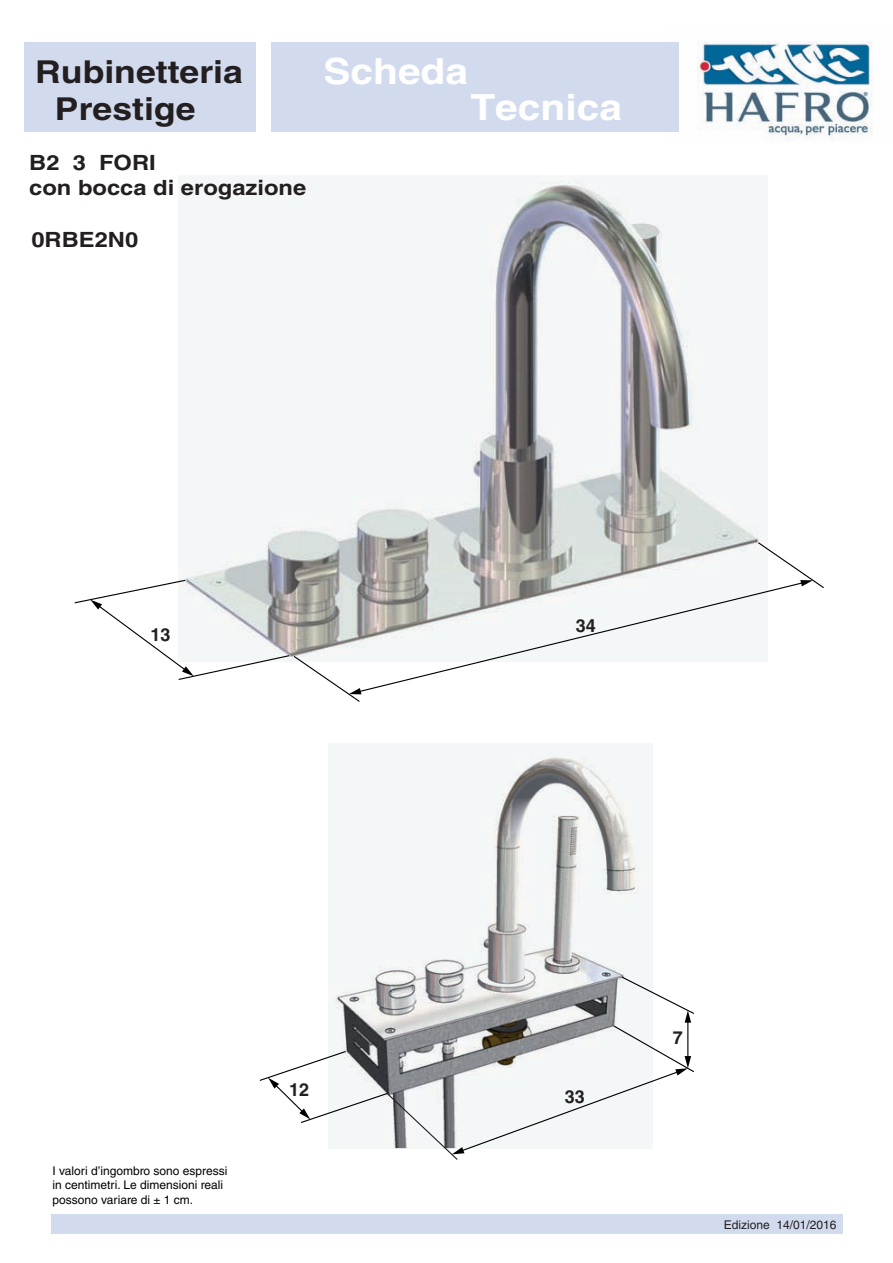
<style>
.page{position:relative;width:893px;height:1263px;background:#fff}
.page>*{position:absolute;margin:0;border:0;box-sizing:border-box;transform-origin:0 0}
.t1{font:700 36px "Helvetica LT Std";color:#fff;scale:1.13 1}
.t2{font:700 31.5px/37.8px "Helvetica LT Std";color:#231f20;scale:1.13 1}
.t3{font:700 21px/25.2px "Helvetica LT Std";color:#231f20;scale:1.13 1}
.t4{font:700 18px "Helvetica LT Std";color:#231f20}
.t5{font:12px/14.4px "Helvetica LT Std";color:#000}
.t6{font:12px "Helvetica LT Std";color:#231f20}
</style>
<div class="page">
<img style="left:328px;top:744px;width:324px;height:231px">
<img style="left:179px;top:175px;width:588px;height:406px">
<img style="left:664px;top:41px;width:209px;height:100px">
<div style="left:271px;top:43px;width:407px;height:89px;background:#d2dbee"></div>
<div style="left:24px;top:43px;width:231px;height:89px;background:#d2dbee"></div>
<div style="left:51px;top:1215px;width:791px;height:19px;background:#d2dbee"></div>
<svg style="left:259px;top:975px;width:435px;height:185px"></svg>
<svg style="left:361px;top:581px;width:419px;height:111px"></svg>
<svg style="left:74px;top:579px;width:287px;height:123px"></svg>
<svg style="left:756px;top:541px;width:68px;height:48px"></svg>
<h2 class="t2" style="left:55px;top:52px;width:168px;text-indent:-20px">Rubinetteria<br>Prestige</h2>
<h3 class="t3" style="left:29px;top:149px;width:247px">B2 3 FORI<br>con bocca di erogazione</h3>
<h3 class="t3" style="left:31px;top:227px;width:96px">0RBE2N0</h3>
<h1 class="t1" style="left:323px;top:49px;width:130px">Scheda</h1>
<h1 class="t1" style="left:470px;top:85px;width:136px">Tecnica</h1>
<h3 class="t4" style="left:150px;top:624px;width:22px">13</h3>
<h3 class="t4" style="left:576px;top:614px;width:22px">34</h3>
<p class="t5" style="left:52px;top:1164px;width:176px">I valori d’ingombro sono espressi in centimetri. Le dimensioni reali possono variare di ± 1 cm.</p>
<h3 class="t4" style="left:289px;top:1079px;width:22px">12</h3>
<h3 class="t4" style="left:564px;top:1086px;width:22px">33</h3>
<h3 class="t4" style="left:672px;top:1027px;width:12px">7</h3>
<p class="t6" style="left:723px;top:1217px;width:114px">Edizione 14/01/2016</p>
</div>
